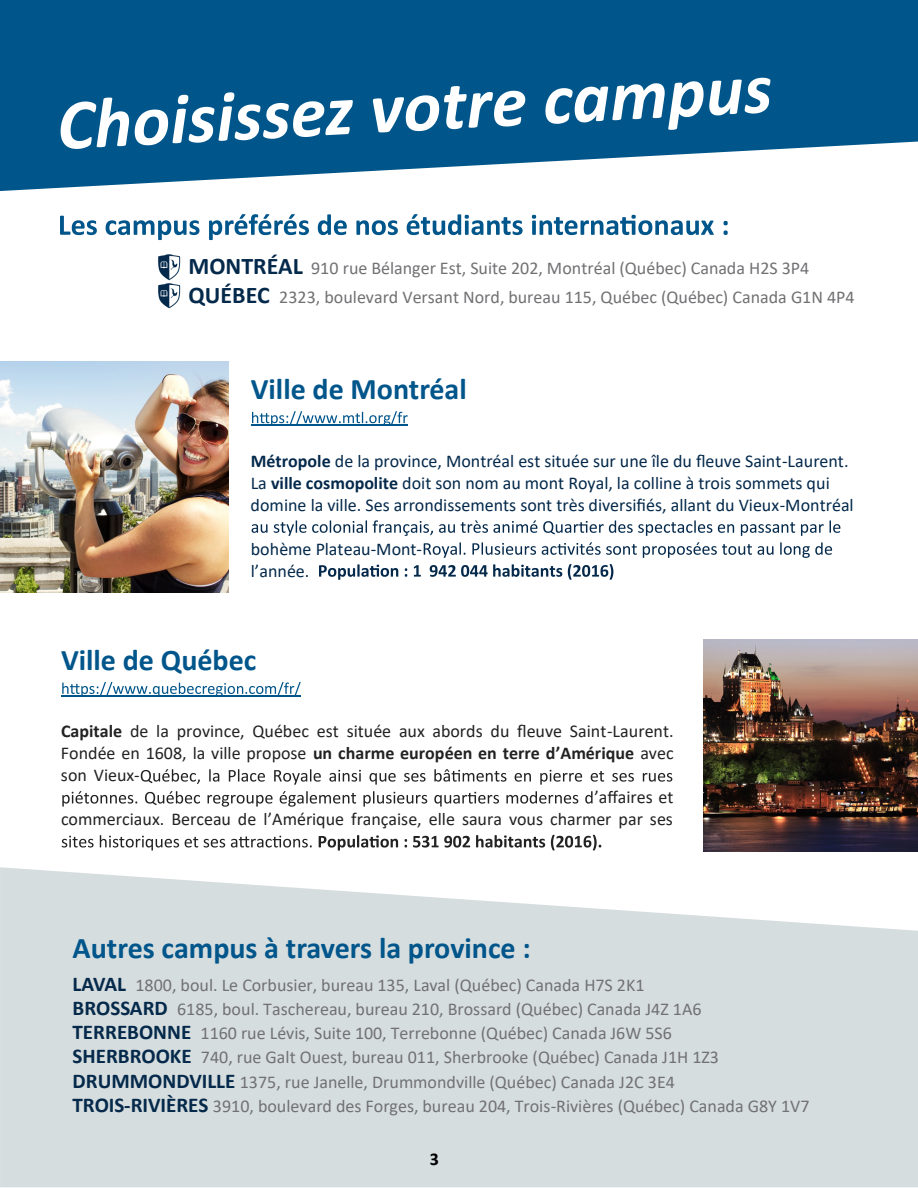
<style>
.page{position:relative;width:918px;height:1188px;background:#fff}
.page>*{position:absolute;margin:0;border:0;box-sizing:border-box;transform-origin:0 0}
.t1{font:700 30px "Calibri";color:#00558b}
.t2{font:18px/24.2px "Calibri";color:#717174}
.t3{font:18px/22px "Calibri";color:#04294b}
.t4{font:18px "Calibri";color:#222}
.t5{font:700 18px "Calibri";color:#222}
.t6{font:700 18px "Calibri";color:#000}
.s1{font-weight:700;font-size:24px;color:#04294b}
.s2{font-weight:700}
.s3{font-weight:400}
.s4{font-weight:700;font-size:21px;color:#04294b}
.s5{font-weight:700;font-size:21.15px;color:#04294b}
</style>
<div class="page">
<img style="left:0;top:361px;width:229px;height:232px">
<img style="left:704px;top:639px;width:214px;height:213px">
<svg style="left:0;top:0;width:918px;height:191px;fill:#00568a"></svg>
<svg style="left:61px;top:78px;width:709px;height:71px;fill:#00568a"></svg>
<svg style="left:252px;top:411px;width:156px;height:14px"></svg>
<hr style="left:251px;top:425px;width:157px;height:1px;background:#00558b">
<svg style="left:252px;top:520px;width:588px;height:16px"></svg>
<svg style="left:424px;top:542px;width:408px;height:16px"></svg>
<svg style="left:319px;top:564px;width:294px;height:16px"></svg>
<svg style="left:62px;top:682px;width:239px;height:14px"></svg>
<hr style="left:61px;top:696px;width:240px;height:1px;background:#00558b">
<svg style="left:141px;top:769px;width:531px;height:16px"></svg>
<svg style="left:62px;top:791px;width:531px;height:16px"></svg>
<svg style="left:62px;top:835px;width:250px;height:16px"></svg>
<svg style="left:319px;top:835px;width:282px;height:16px"></svg>
<svg style="left:0;top:867px;width:918px;height:320px;fill:#d6ddde"></svg>
<svg style="left:60px;top:214px;width:668px;height:26px"></svg>
<img style="left:158px;top:254px;width:22px;height:26px">
<img style="left:158px;top:283px;width:22px;height:26px">
<p class="t2" style="left:188px;top:253px;width:668px;line-height:29.4px"><span class="s1">MONTRÉAL</span> 910 rue Bélanger Est, Suite 202, Montréal (Québec) Canada H2S 3P4<br><span class="s1">QUÉBEC</span> 2323, boulevard Versant Nord, bureau 115, Québec (Québec) Canada G1N 4P4</p>
<h1 class="t1" style="left:251px;top:368px;width:218px">Ville de Montréal</h1>
<p class="t3" style="left:251px;top:449px;width:605px"><span class="s2">Métropole</span> de la province, Montréal est située sur une île du fleuve Saint-Laurent.<br>La <span class="s2">ville cosmopolite</span> doit son nom au mont Royal, la colline à trois sommets qui domine la ville. Ses arrondissements sont très diversifiés, allant du Vieux-Montréal</p>
<p class="t3" style="left:251px;top:537px;width:173px">bohème Plateau-Mont&shy;l’année.</p>
<h1 class="t1" style="left:61px;top:639px;width:197px">Ville de Québec</h1>
<p class="t4" style="left:61px;top:719px;width:614px"><span class="s2">Capitale</span> de la province, Québec est située aux abords du fleuve Saint-Laurent.</p>
<p class="t5" style="left:61px;top:741px;width:614px"><span class="s3">Fondée en 1608, la ville propose</span> un charme européen en terre d’Amérique <span class="s3">avec</span></p>
<p class="t4" style="left:61px;top:763px;width:80px">son Vieux-</p>
<p class="t4" style="left:594px;top:785px;width:81px">’affaires et</p>
<p class="t4" style="left:61px;top:807px;width:614px">commerciaux. Berceau de l’Amérique française, elle saura vous charmer par ses</p>
<h1 class="t1" style="left:73px;top:926px;width:460px">Autres campus à travers la province :</h1>
<p class="t2" style="left:73px;top:973px;width:738px"><span class="s4">LAVAL</span> 1800, boul. Le Corbusier, bureau 135, Laval (Québec) Canada H7S 2K1<br><span class="s4">BROSSARD</span> 6185, boul. Taschereau, bureau 210, Brossard (Québec) Canada J4Z 1A6<br><span class="s4">TERREBONNE</span> 1160 rue Lévis, Suite 100, Terrebonne (Québec) Canada J6W 5S6<br><span class="s4">SHERBROOKE</span> 740, rue Galt Ouest, bureau 011, Sherbrooke (Québec) Canada J1H 1Z3<br><span class="s4">DRUMMONDVILLE</span> 1375, rue Janelle, Drummondville (Québec) Canada J2C 3E4<br><span class="s5">TROIS-RIVIÈRES</span> 3910, boulevard des Forges, bureau 204, Trois-Rivières (Québec) Canada G8Y 1V7</p>
<p class="t6" style="left:430px;top:1147px;width:11px">3</p>
</div>
